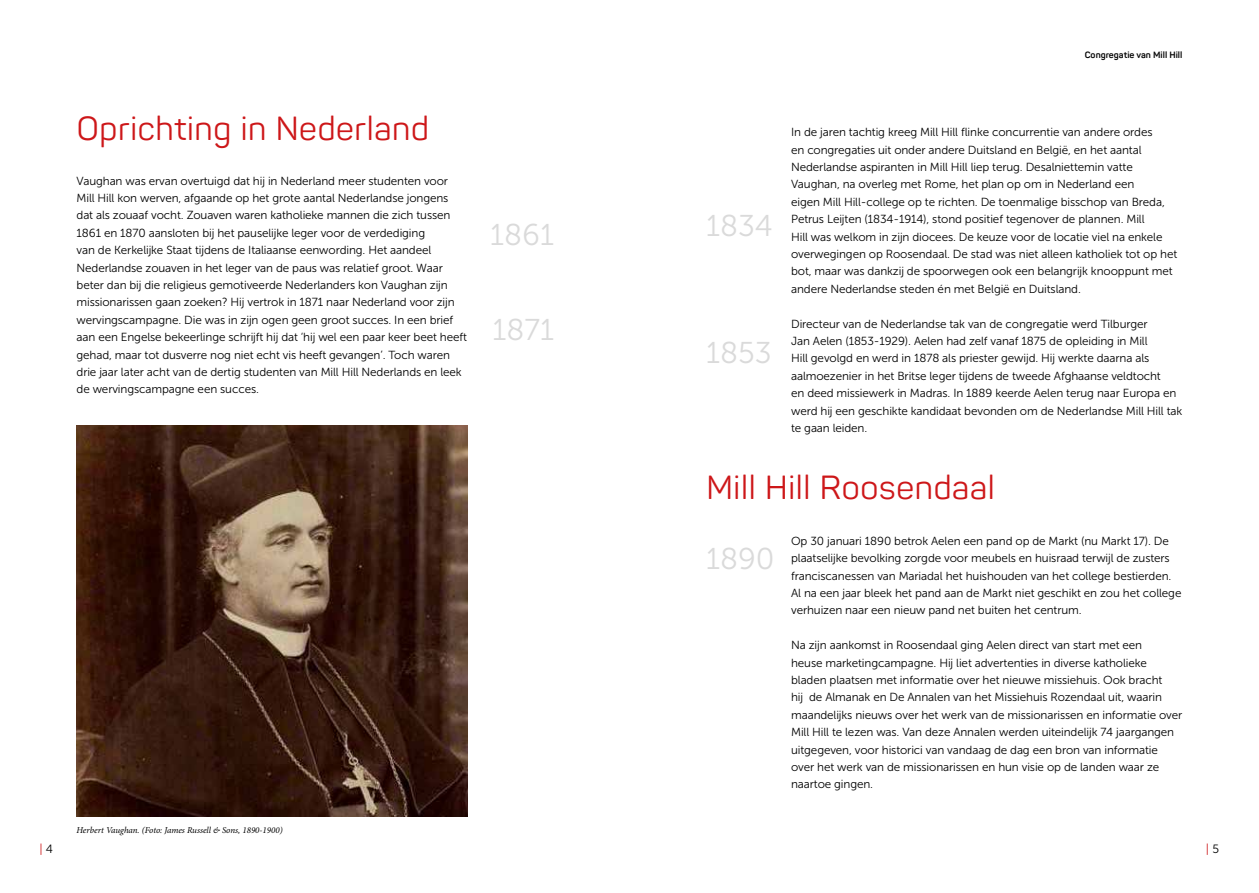
<style>
.page{position:relative;width:1259px;height:893px;background:#fff}
.page>*{position:absolute;margin:0;border:0;box-sizing:border-box;transform-origin:0 0}
.t1{font:33px "Panton";color:#cd1719}
.t2{font:30px "Museo Sans 300";color:#dadada}
.t3{font:12px "Museo Sans 300";color:#cd1719}
.t4{font:11.7px/17.4px "Museo Sans 300";letter-spacing:-.01em;color:#000}
.t5{font:italic 9px "Minion Pro";letter-spacing:-.005em;color:#000}
.t6{font:700 9px "Panton";color:#000}
.s1{color:#000}
</style>
<div class="page">
<img style="left:77px;top:426px;width:390px;height:390px">
<h1 class="t1" style="left:77px;top:108px;width:354px">Oprichting in Nederland</h1>
<p class="t4" style="left:77px;top:172px;width:392px">Vaughan was ervan overtuigd dat hij in Nederland meer studenten voor Mill Hill kon werven, afgaande op het grote aantal Nederlandse jongens dat als zouaaf vocht. Zouaven waren katholieke mannen die zich tussen 1861 en 1870 aansloten bij het pauselijke leger voor de verdediging<br>van de Kerkelijke Staat tijdens de Italiaanse eenwording. Het aandeel Nederlandse zouaven in het leger van de paus was relatief groot. Waar beter dan bij die religieus gemotiveerde Nederlanders kon Vaughan zijn missionarissen gaan zoeken? Hij vertrok in 1871 naar Nederland voor zijn wervingscampagne. Die was in zijn ogen geen groot succes. In een brief aan een Engelse bekeerlinge schrijft hij dat ‘hij wel een paar keer beet heeft gehad, maar tot dusverre nog niet echt vis heeft gevangen’. Toch waren drie jaar later acht van de dertig studenten van Mill Hill Nederlands en leek de wervingscampagne een succes.</p>
<h2 class="t2" style="left:490px;top:218px;width:65px">1861</h2>
<h2 class="t2" style="left:492px;top:314px;width:63px">1871</h2>
<p class="t5" style="left:77px;top:824px;width:208px">Herbert Vaughan. (Foto: James Russell &amp; Sons, 1890-1900)</p>
<p class="t6" style="left:1084px;top:49px;width:99px">Congregatie van Mill Hill</p>
<h2 class="t2" style="left:706px;top:209px;width:68px">1834</h2>
<h2 class="t2" style="left:706px;top:337px;width:67px">1853</h2>
<p class="t4" style="left:791px;top:124px;width:388px">In de jaren tachtig kreeg Mill Hill flinke concurrentie van andere ordes<br>en congregaties uit onder andere Duitsland en België, en het aantal Nederlandse aspiranten in Mill Hill liep terug. Desalniettemin vatte Vaughan, na overleg met Rome, het plan op om in Nederland een<br>eigen Mill Hill-college op te richten. De toenmalige bisschop van Breda, Petrus Leijten (1834-1914), stond positief tegenover de plannen. Mill<br>Hill was welkom in zijn diocees. De keuze voor de locatie viel na enkele overwegingen op Roosendaal. De stad was niet alleen katholiek tot op het bot, maar was dankzij de spoorwegen ook een belangrijk knooppunt met andere Nederlandse steden én met België en Duitsland.</p>
<p class="t4" style="left:791px;top:315px;width:393px">Directeur van de Nederlandse tak van de congregatie werd Tilburger<br>Jan Aelen (1853-1929). Aelen had zelf vanaf 1875 de opleiding in Mill<br>Hill gevolgd en werd in 1878 als priester gewijd. Hij werkte daarna als aalmoezenier in het Britse leger tijdens de tweede Afghaanse veldtocht<br>en deed missiewerk in Madras. In 1889 keerde Aelen terug naar Europa en werd hij een geschikte kandidaat bevonden om de Nederlandse Mill Hill tak te gaan leiden.</p>
<h1 class="t1" style="left:706px;top:467px;width:290px">Mill Hill Roosendaal</h1>
<h2 class="t2" style="left:706px;top:542px;width:70px">1890</h2>
<p class="t4" style="left:791px;top:532px;width:392px">Op 30 januari 1890 betrok Aelen een pand op de Markt (nu Markt 17). De plaatselijke bevolking zorgde voor meubels en huisraad terwijl de zusters franciscanessen van Mariadal het huishouden van het college bestierden.<br>Al na een jaar bleek het pand aan de Markt niet geschikt en zou het college verhuizen naar een nieuw pand net buiten het centrum.</p>
<p class="t4" style="left:791px;top:636px;width:393px">Na zijn aankomst in Roosendaal ging Aelen direct van start met een<br>heuse marketingcampagne. Hij liet advertenties in diverse katholieke bladen plaatsen met informatie over het nieuwe missiehuis. Ook bracht<br>hij de Almanak en De Annalen van het Missiehuis Rozendaal uit, waarin maandelijks nieuws over het werk van de missionarissen en informatie over Mill Hill te lezen was. Van deze Annalen werden uiteindelijk 74 jaargangen uitgegeven, voor historici van vandaag de dag een bron van informatie over het werk van de missionarissen en hun visie op de landen waar ze naartoe gingen.</p>
<p class="t3" style="left:39px;top:842px;width:15px">| <span class="s1">4</span></p>
<p class="t3" style="left:1205px;top:842px;width:15px">| <span class="s1">5</span></p>
</div>
